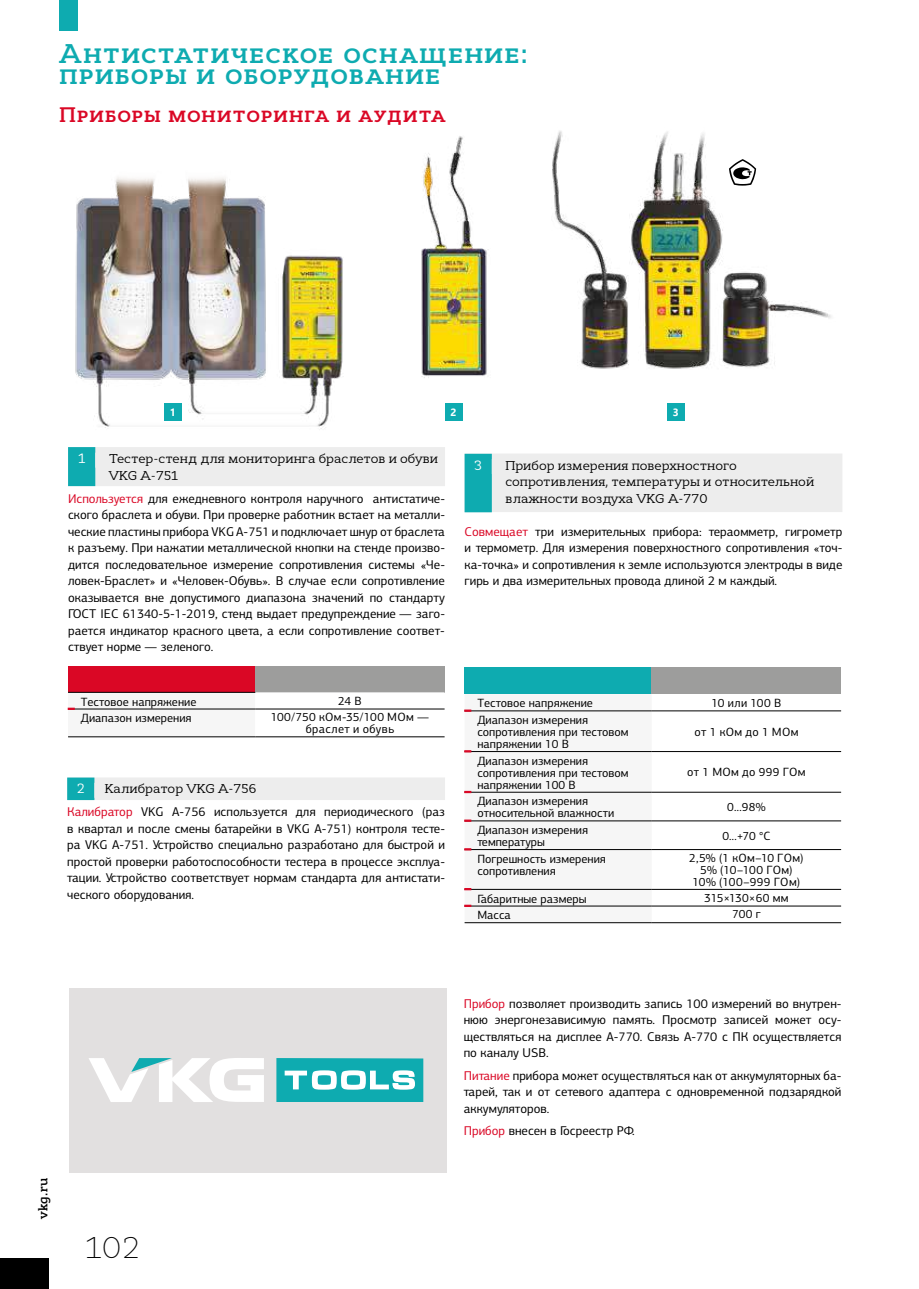
<style>
.page{position:relative;width:919px;height:1289px;background:#fff}
.page>*{position:absolute;margin:0;border:0;box-sizing:border-box;transform-origin:0 0}
.t1{font:200 30px "Cyntho Slab Pro";color:#000}
.t2{font:600 27px/21px "Cyntho Slab Pro";letter-spacing:.045em;color:#0eabb0}
.t3{font:600 21px "Cyntho Slab Pro";letter-spacing:.04em;color:#da0725}
.t4{font:13.5px "Cyntho Slab Pro";color:#fff}
.t5{font:12.75px/16.5px "PF Centro Sans Pro";color:#000;text-align:justify}
.t6{font:12.75px/16.5px "Cyntho Slab Pro";color:#000}
.t7{font:600 12.75px "Cyntho Slab Pro";color:#000}
.t8{font:12px/12px "PF Centro Sans Pro";color:#000}
.t9{font:12px/12px "PF Centro Sans Pro";letter-spacing:.02em;color:#000;text-align:center}
.t10{font:12px/12px "PF Centro Sans Pro";letter-spacing:.03em;color:#000;text-align:center}
.t11{font:12px "PF Centro Sans Pro";letter-spacing:.025em;color:#000}
.t12{font:700 10.5px "Segoe UI";color:#fff}
.s1{color:#da0725}
</style>
<div class="page">
<div style="left:60px;top:0;width:18px;height:31px;background:#0eabb0"></div>
<div style="left:0;top:1258px;width:49px;height:30px;background:#000"></div>
<div style="left:464px;top:453px;width:378px;height:59px;background:#ededed"></div>
<div style="left:464px;top:454px;width:28px;height:58px;background:#0eabb0"></div>
<img style="left:75px;top:131px;width:756px;height:298px">
<div style="left:164px;top:403px;width:17px;height:17px;background:#0eabb0"></div>
<div style="left:445px;top:403px;width:17px;height:17px;background:#0eabb0"></div>
<div style="left:667px;top:403px;width:17px;height:17px;background:#0eabb0"></div>
<div style="left:67px;top:777px;width:378px;height:23px;background:#ededed"></div>
<div style="left:67px;top:777px;width:27px;height:23px;background:#0eabb0"></div>
<svg style="left:729px;top:159px;width:27px;height:27px"></svg>
<div style="left:68px;top:447px;width:377px;height:39px;background:#ededed"></div>
<div style="left:68px;top:447px;width:27px;height:39px;background:#0eabb0"></div>
<div style="left:464px;top:667px;width:187px;height:27px;background:#0eabb0"></div>
<div style="left:651px;top:667px;width:190px;height:27px;background:#9d9d9c"></div>
<svg style="left:464px;top:711px;width:377px;height:196px"></svg>
<hr style="left:651px;top:710px;width:190px;height:1px;background:#000">
<hr style="left:464px;top:751px;width:187px;height:1px;background:#000">
<hr style="left:651px;top:751px;width:190px;height:1px;background:#000">
<hr style="left:464px;top:792px;width:187px;height:1px;background:#000">
<hr style="left:651px;top:792px;width:190px;height:1px;background:#000">
<hr style="left:464px;top:820px;width:187px;height:1px;background:#000">
<hr style="left:651px;top:820px;width:190px;height:1px;background:#000">
<hr style="left:464px;top:849px;width:187px;height:1px;background:#000">
<hr style="left:651px;top:849px;width:190px;height:1px;background:#000">
<hr style="left:464px;top:889px;width:187px;height:1px;background:#000">
<hr style="left:651px;top:889px;width:190px;height:1px;background:#000">
<hr style="left:464px;top:905px;width:187px;height:1px;background:#000">
<hr style="left:651px;top:905px;width:190px;height:1px;background:#000">
<hr style="left:464px;top:922px;width:187px;height:1px;background:#000">
<hr style="left:651px;top:922px;width:190px;height:1px;background:#000">
<hr style="left:464px;top:710px;width:187px;height:1px;background:#000">
<div style="left:68px;top:665px;width:187px;height:27px;background:#da0725"></div>
<div style="left:255px;top:665px;width:189px;height:27px;background:#9d9d9c"></div>
<svg style="left:68px;top:692px;width:376px;height:18px"></svg>
<hr style="left:255px;top:708px;width:189px;height:1px;background:#000">
<hr style="left:68px;top:736px;width:187px;height:1px;background:#000">
<hr style="left:255px;top:736px;width:189px;height:1px;background:#000">
<hr style="left:68px;top:692px;width:187px;height:1px;background:#000">
<hr style="left:68px;top:708px;width:187px;height:1px;background:#000">
<div style="left:69px;top:987px;width:377px;height:185px;background:#e2e0e0"></div>
<svg style="left:89px;top:1058px;width:175px;height:43px"></svg>
<svg style="left:276px;top:1058px;width:147px;height:43px;background:#42bdc1"></svg>
<h2 class="t2" style="left:60px;top:43px;width:469px">Антистатическое оснащение: приборы и оборудование</h2>
<h3 class="t3" style="left:60px;top:102px;width:387px">Приборы мониторинга и аудита</h3>
<p class="t12" style="left:170px;top:402px;width:8px">1</p>
<p class="t12" style="left:450px;top:402px;width:8px">2</p>
<p class="t12" style="left:672px;top:402px;width:8px">3</p>
<p class="t4" style="left:78px;top:450px;width:9px">1</p>
<p class="t6" style="left:109px;top:450px;width:330px">Тестер-стенд для мониторинга браслетов и обуви<br>VKG A-751</p>
<p class="t5" style="left:68px;top:490px;width:378px"><span class="s1">Используется</span> для ежедневного контроля наручного антистатиче&shy;ского браслета и обуви. При проверке работник встает на металли&shy;ческие пластины прибора VKG А-751 и подключает шнур от браслета к разъему. При нажатии металлической кнопки на стенде произво&shy;дится последовательное измерение сопротивления системы «Че&shy;ловек-Браслет» и «Человек-Обувь». В случае если сопротивление оказывается вне допустимого диапазона значений по стандарту ГОСТ IEC 61340-5-1-2019, стенд выдает предупреждение — заго&shy;рается индикатор красного цвета, а если сопротивление соответ&shy;ствует норме — зеленого.</p>
<p class="t8" style="left:81px;top:695px;width:117px">Тестовое напряжение</p>
<p class="t8" style="left:338px;top:694px;width:25px">24 В</p>
<p class="t8" style="left:81px;top:712px;width:112px">Диапазон измерения</p>
<p class="t10" style="left:271px;top:711px;width:160px">100/750 кОм-35/100 МОм — браслет и обувь</p>
<p class="t4" style="left:77px;top:780px;width:9px">2</p>
<p class="t6" style="left:105px;top:780px;width:153px">Калибратор VKG A-756</p>
<p class="t5" style="left:67px;top:803px;width:379px"><span class="s1">Калибратор</span> VKG А-756 используется для периодического (раз в квартал и после смены батарейки в VKG А-751) контроля тесте&shy;ра VKG А-751. Устройство специально разработано для быстрой и простой проверки работоспособности тестера в процессе эксплуа&shy;тации. Устройство соответствует нормам стандарта для антистати&shy;ческого оборудования.</p>
<p class="t4" style="left:474px;top:456px;width:9px">3</p>
<p class="t6" style="left:505px;top:457px;width:310px">Прибор измерения поверхностного сопротивления, температуры и относительной влажности воздуха VKG A-770</p>
<p class="t5" style="left:464px;top:523px;width:379px"><span class="s1">Совмещает</span> три измерительных прибора: тераомметр, гигрометр и термометр. Для измерения поверхностного сопротивления «точ&shy;ка-точка» и сопротивления к земле используются электроды в виде гирь и два измерительных провода длиной 2 м каждый.</p>
<p class="t8" style="left:477px;top:697px;width:117px">Тестовое напряжение</p>
<p class="t8" style="left:711px;top:696px;width:71px">10 или 100 В</p>
<p class="t8" style="left:477px;top:714px;width:153px">Диапазон измерения сопротивления при тестовом напряжении 10 В</p>
<p class="t11" style="left:694px;top:724px;width:106px">от 1 кОм до 1 МОм</p>
<p class="t8" style="left:477px;top:754px;width:153px">Диапазон измерения сопротивления при тестовом напряжении 100 В</p>
<p class="t11" style="left:687px;top:765px;width:120px">от 1 МОм до 999 ГОм</p>
<p class="t8" style="left:477px;top:795px;width:138px">Диапазон измерения относительной влажности</p>
<p class="t8" style="left:727px;top:801px;width:40px">0…98%</p>
<p class="t8" style="left:477px;top:824px;width:112px">Диапазон измерения температуры</p>
<p class="t8" style="left:722px;top:829px;width:50px">0…+70 °С</p>
<p class="t8" style="left:477px;top:852px;width:130px">Погрешность измерения сопротивления</p>
<p class="t9" style="left:689px;top:851px;width:116px">2,5% (1 кОм–10 ГОм)<br>5% (10–100 ГОм)<br>10% (100–999 ГОм)</p>
<p class="t8" style="left:477px;top:892px;width:111px">Габаритные размеры</p>
<p class="t8" style="left:704px;top:891px;width:86px">315×130×60 мм</p>
<p class="t8" style="left:477px;top:909px;width:35px">Масса</p>
<p class="t8" style="left:732px;top:908px;width:30px">700 г</p>
<p class="t7" style="left:35px;top:1219px;width:43px;rotate:-90deg">vkg.ru</p>
<h1 class="t1" style="left:85px;top:1229px;width:56px">102</h1>
<p class="t5" style="left:463px;top:994px;width:379px"><span class="s1">Прибор</span> позволяет производить запись 100 измерений во внутрен&shy;нюю энергонезависимую память. Просмотр записей может осу&shy;ществляться на дисплее А-770. Связь А-770 с ПК осуществляется по каналу USB.</p>
<p class="t5" style="left:463px;top:1066px;width:379px"><span class="s1">Питание</span> прибора может осуществляться как от аккумуляторных ба&shy;тарей, так и от сетевого адаптера с одновременной подзарядкой аккумуляторов.</p>
<p class="t5" style="left:463px;top:1122px;width:172px"><span class="s1">Прибор</span> внесен в Госреестр РФ.</p>
</div>
